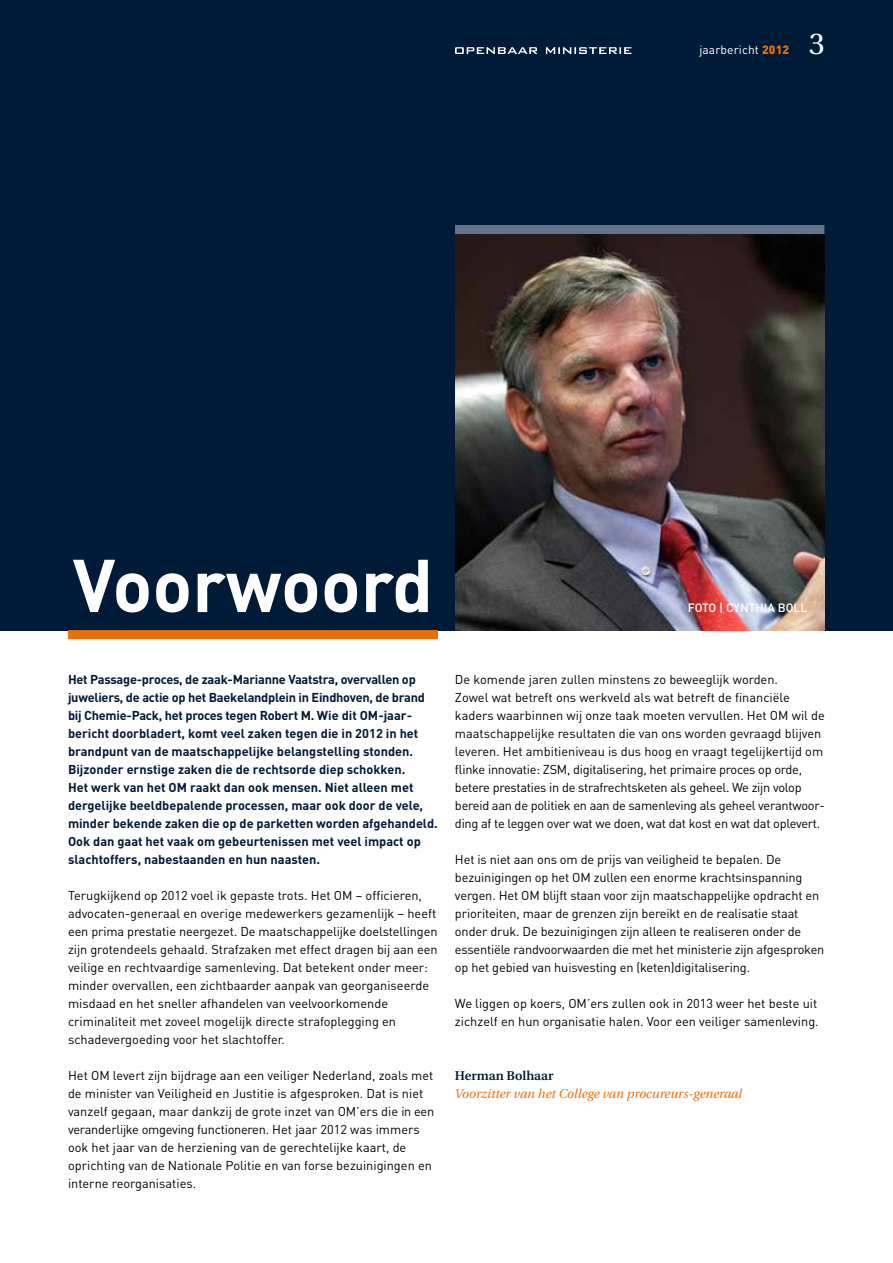
<style>
.page{position:relative;width:893px;height:1263px;background:#fff}
.page>*{position:absolute;margin:0;border:0;box-sizing:border-box;transform-origin:0 0}
.t1{font:700 73.5px "DIN";color:#fff}
.t2{font:30px "Utopia";color:#fff}
.t3{font:12.75px/18px "DIN";letter-spacing:-.005em;color:#000}
.t4{font:700 12.75px/18px "DIN";color:#001b38}
.t5{font:italic 12.75px "Utopia";color:#eb6e08}
.t6{font:600 12.75px "Utopia";color:#001b38}
.t7{font:500 12px "DIN";color:#fff}
.t8{font:12px "DIN";letter-spacing:.01em;color:#fff}
.s1{font-weight:900;color:#eb6e08}
</style>
<div class="page">
<div style="left:1px;top:0;width:892px;height:630px;background:#001b38"></div>
<div style="left:68px;top:630px;width:370px;height:9px;background:#eb6e08"></div>
<div style="left:455px;top:225px;width:369px;height:9px;background:#63738d"></div>
<img style="left:455px;top:234px;width:370px;height:396px">
<svg style="left:455px;top:47px;width:176px;height:7px"></svg>
<p class="t8" style="left:699px;top:42px;width:91px">jaarbericht <span class="s1">2012</span></p>
<h2 class="t2" style="left:809px;top:27px;width:17px">3</h2>
<h1 class="t1" style="left:73px;top:537px;width:362px">Voorwoord</h1>
<p class="t7" style="left:688px;top:600px;width:106px">FOTO | CYNTHIA BOLL</p>
<p class="t4" style="left:68px;top:670px;width:371px">Het Passage-proces, de zaak-Marianne Vaatstra, overvallen op juweliers, de actie op het Baekelandplein in Eindhoven, de brand bij Chemie-Pack, het proces tegen Robert M. Wie dit OM-jaar&shy;bericht doorbladert, komt veel zaken tegen die in 2012 in het brandpunt van de maatschappelijke belangstelling stonden.<br>Bijzonder ernstige zaken die de rechtsorde diep schokken.<br>Het werk van het OM raakt dan ook mensen. Niet alleen met dergelijke beeldbepalende processen, maar ook door de vele, minder bekende zaken die op de parketten worden afgehandeld.<br>Ook dan gaat het vaak om gebeurtenissen met veel impact op slachtoffers, nabestaanden en hun naasten.</p>
<p class="t3" style="left:68px;top:886px;width:371px">Terugkijkend op 2012 voel ik gepaste trots. Het OM – officieren, advocaten-generaal en overige medewerkers gezamenlijk – heeft een prima prestatie neergezet. De maatschappelijke doelstellingen zijn grotendeels gehaald. Strafzaken met effect dragen bij aan een veilige en rechtvaardige samenleving. Dat betekent onder meer: minder overvallen, een zichtbaarder aanpak van georganiseerde misdaad en het sneller afhandelen van veelvoorkomende criminaliteit met zoveel mogelijk directe strafoplegging en schadevergoeding voor het slachtoffer.</p>
<p class="t3" style="left:68px;top:1066px;width:368px">Het OM levert zijn bijdrage aan een veiliger Nederland, zoals met de minister van Veiligheid en Justitie is afgesproken. Dat is niet vanzelf gegaan, maar dankzij de grote inzet van OM’ers die in een veranderlijke omgeving functioneren. Het jaar 2012 was immers ook het jaar van de herziening van de gerechtelijke kaart, de oprichting van de Nationale Politie en van forse bezuinigingen en interne reorganisaties.</p>
<p class="t3" style="left:455px;top:670px;width:371px">De komende jaren zullen minstens zo beweeglijk worden.<br>Zowel wat betreft ons werkveld als wat betreft de financiële kaders waarbinnen wij onze taak moeten vervullen. Het OM wil de maatschappelijke resultaten die van ons worden gevraagd blijven leveren. Het ambitieniveau is dus hoog en vraagt tegelijkertijd om flinke innovatie: ZSM, digitalisering, het primaire proces op orde, betere prestaties in de strafrechtsketen als geheel. We zijn volop bereid aan de politiek en aan de samenleving als geheel verantwoor&shy;ding af te leggen over wat we doen, wat dat kost en wat dat oplevert.</p>
<p class="t3" style="left:455px;top:850px;width:371px">Het is niet aan ons om de prijs van veiligheid te bepalen. De bezuinigingen op het OM zullen een enorme krachtsinspanning vergen. Het OM blijft staan voor zijn maatschappelijke opdracht en prioriteiten, maar de grenzen zijn bereikt en de realisatie staat onder druk. De bezuinigingen zijn alleen te realiseren onder de essentiële randvoorwaarden die met het ministerie zijn afgesproken op het gebied van huisvesting en (keten)digitalisering.</p>
<p class="t3" style="left:455px;top:994px;width:365px">We liggen op koers, OM’ers zullen ook in 2013 weer het beste uit zichzelf en hun organisatie halen. Voor een veiliger samenleving.</p>
<p class="t6" style="left:455px;top:1069px;width:100px">Herman Bolhaar</p>
<p class="t5" style="left:455px;top:1087px;width:289px">Voorzitter van het College van procureurs-generaal</p>
</div>
